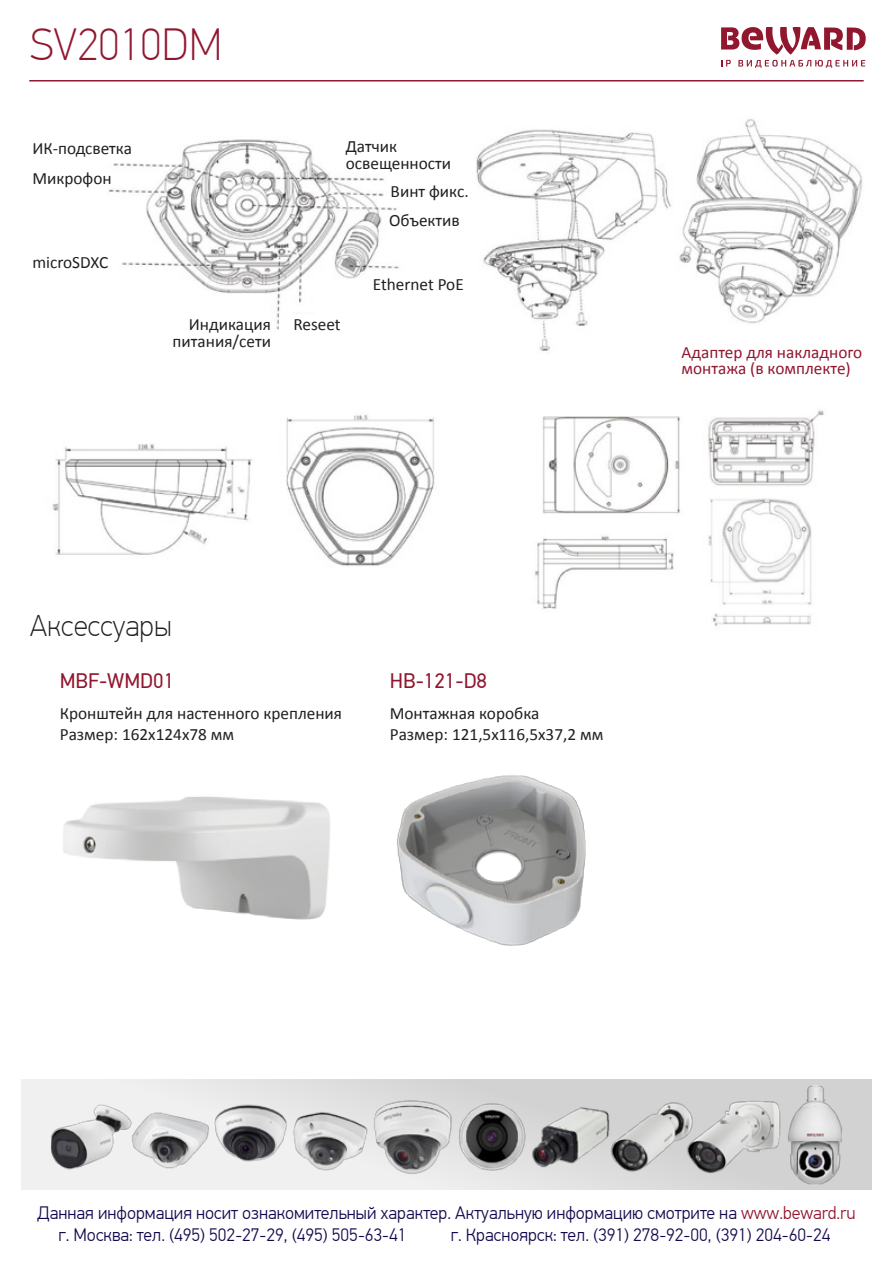
<style>
.page{position:relative;width:893px;height:1263px;background:#fff}
.page>*{position:absolute;margin:0;border:0;box-sizing:border-box;transform-origin:0 0}
.t1{font:100 45px "PF Din Text Pro";color:#91172f}
.t2{font:100 30px "PF Din Text Pro";color:#231f20}
.t3{font:21px "PF Din Text Pro";color:#91172f}
.t4{font:300 18px/21.6px "PF Din Text Pro";color:#13094e}
.t5{font:17.25px/20.7px "Calibri";color:#231f20}
.t6{font:17.25px/16.5px "Calibri";color:#91172f}
.s1{color:#91172f}
</style>
<div class="page">
<img style="left:52px;top:119px;width:810px;height:507px">
<svg style="left:721px;top:27px;width:145px;height:41px"></svg>
<hr style="left:30px;top:80px;width:833px;height:2px;background:#91172f">
<img style="left:63px;top:796px;width:267px;height:124px">
<svg style="left:21px;top:1079px;width:851px;height:111px"></svg>
<img style="left:43px;top:1079px;width:807px;height:111px">
<img style="left:397px;top:775px;width:189px;height:171px">
<h1 class="t1" style="left:30px;top:19px;width:194px">SV2010DM</h1>
<p class="t5" style="left:32px;top:133px;width:101px;line-height:30px">ИК-подсветка<br>Микрофон</p>
<p class="t5" style="left:32px;top:252px;width:77px">microSDXC</p>
<p class="t5" style="left:346px;top:138px;width:107px;line-height:16.5px">Датчик освещенности</p>
<p class="t5" style="left:389px;top:178px;width:81px;line-height:28.2px">Винт фикс.<br>Объектив</p>
<p class="t5" style="left:373px;top:274px;width:93px">Ethernet PoE</p>
<p class="t5" style="left:173px;top:316px;width:100px;line-height:16.5px;text-align:right">Индикация питания/сети</p>
<p class="t5" style="left:293px;top:314px;width:49px">Reseet</p>
<p class="t6" style="left:681px;top:344px;width:182px">Адаптер для накладного монтажа (в комплекте)</p>
<h2 class="t2" style="left:30px;top:609px;width:144px">Аксессуары</h2>
<p class="t3" style="left:60px;top:668px;width:116px">MBF-WMD01</p>
<p class="t5" style="left:60px;top:703px;width:284px">Кронштейн для настенного крепления<br>Размер: 162х124х78 мм</p>
<p class="t3" style="left:390px;top:668px;width:99px">HB-121-D8</p>
<p class="t5" style="left:390px;top:703px;width:215px">Монтажная коробка<br>Размер: 121,5х116,5х37,2 мм</p>
<p class="t4" style="left:58px;top:1203px;width:799px;text-indent:-21px">Данная информация носит ознакомительный характер. Актуальную информацию смотрите на <span class="s1">www.beward.ru </span>г. Москва: тел. (495) 502-27-29, (495) 505-63-41</p>
<p class="t4" style="left:451px;top:1224px;width:381px">г. Красноярск: тел. (391) 278-92-00, (391) 204-60-24</p>
</div>
